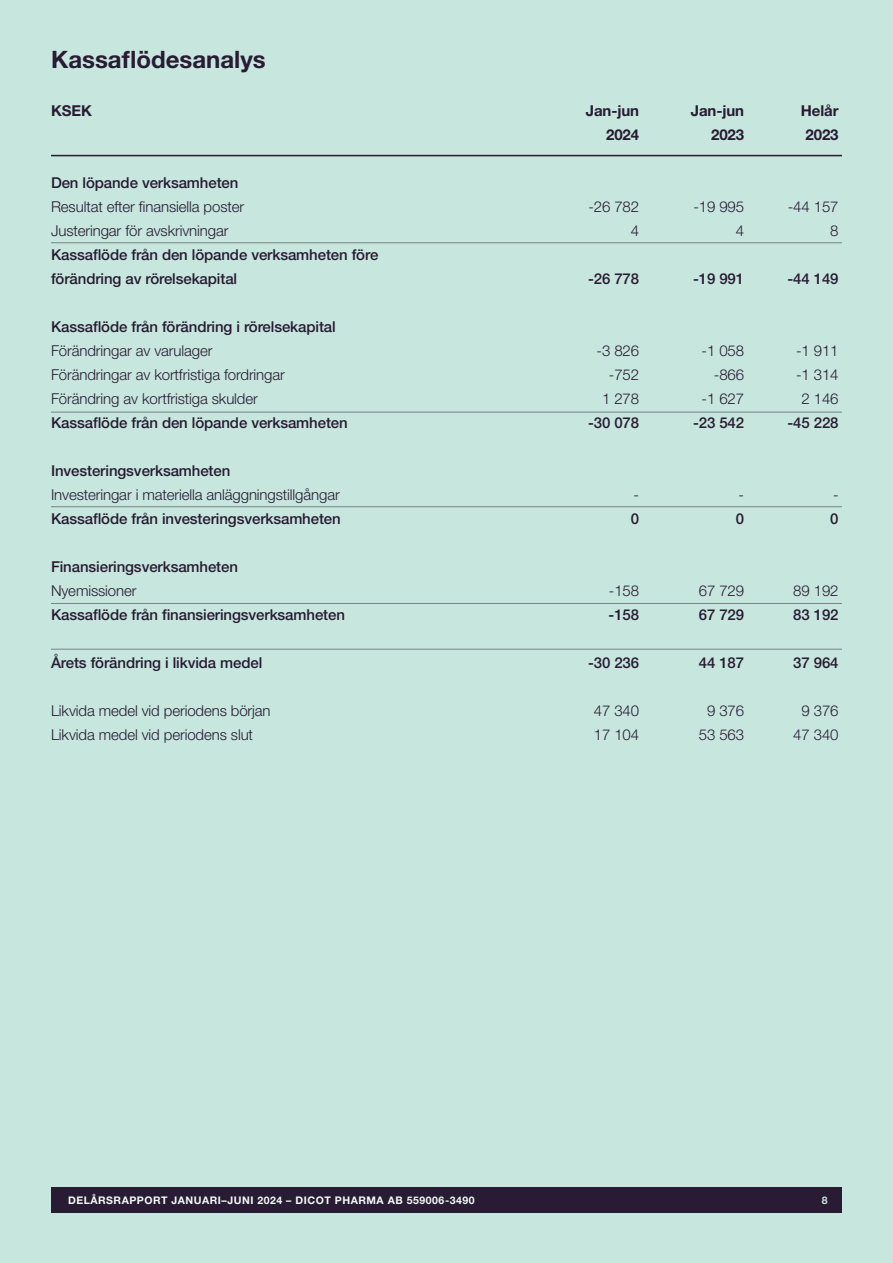
<style>
.page{position:relative;width:893px;height:1263px;background:#c7e6dd}
.page>*{position:absolute;margin:0;border:0;box-sizing:border-box;transform-origin:0 0}
.t1{font:700 24px "Helvetica Neue LT Std";color:#281b33}
.t2{font:300 15px/24px "Helvetica Neue LT Std";letter-spacing:-.005em;color:#281b33}
.t3{font:500 15px/24px "Helvetica Neue LT Std";letter-spacing:-.005em;color:#281b33}
.t4{font:700 15px "Helvetica Neue LT Std";letter-spacing:-.005em;color:#281b33}
.t5{font:700 10.5px "Helvetica Neue LT Std";letter-spacing:.05em;color:#f2faf7}
.t6{font:700 10.5px "Helvetica Neue LT Std";color:#c7e6dd}
.s1{font-weight:500}
.s2{font-weight:300}
</style>
<div class="page">
<hr style="left:51px;top:155px;width:791px;height:1px;background:#281b33">
<hr style="left:51px;top:242px;width:791px;height:1px;background:#281b33">
<hr style="left:51px;top:412px;width:791px;height:1px;background:#281b33">
<hr style="left:51px;top:603px;width:791px;height:1px;background:#281b33">
<hr style="left:51px;top:506px;width:791px;height:1px;background:#281b33">
<hr style="left:51px;top:649px;width:791px;height:1px;background:#281b33">
<div style="left:51px;top:1187px;width:791px;height:26px;background:#281b33"></div>
<p class="t1" style="left:51px;top:45px;width:216px">Kassaflödesanalys</p>
<p class="t4" style="left:51px;top:102px;width:42px">KSEK</p>
<p class="t4" style="left:586px;top:102px;width:55px">Jan-jun</p>
<p class="t4" style="left:691px;top:102px;width:55px">Jan-jun</p>
<p class="t4" style="left:801px;top:102px;width:39px">Helår</p>
<p class="t4" style="left:606px;top:126px;width:35px">2024</p>
<p class="t4" style="left:711px;top:126px;width:35px">2023</p>
<p class="t4" style="left:805px;top:126px;width:35px">2023</p>
<p class="t2" style="left:51px;top:171px;width:195px"><span class="s1">Den löpande verksamheten<br></span>Resultat efter finansiella poster</p>
<p class="t2" style="left:588px;top:195px;width:52px">-26 782</p>
<p class="t2" style="left:693px;top:195px;width:52px">-19 995</p>
<p class="t2" style="left:788px;top:195px;width:52px">-44 157</p>
<p class="t2" style="left:51px;top:219px;width:179px">Justeringar för avskrivningar</p>
<p class="t2" style="left:631px;top:219px;width:10px">4</p>
<p class="t2" style="left:736px;top:219px;width:10px">4</p>
<p class="t2" style="left:830px;top:219px;width:10px">8</p>
<p class="t3" style="left:51px;top:243px;width:329px">Kassaflöde från den löpande verksamheten före</p>
<p class="t3" style="left:51px;top:267px;width:188px">förändring av rörelsekapital</p>
<p class="t3" style="left:588px;top:267px;width:53px">-26 778</p>
<p class="t3" style="left:693px;top:267px;width:53px">-19 991</p>
<p class="t3" style="left:787px;top:267px;width:53px">-44 149</p>
<p class="t3" style="left:51px;top:315px;width:286px">Kassaflöde från förändring i rörelsekapital<br><span class="s2">Förändringar av varulager</span></p>
<p class="t2" style="left:597px;top:339px;width:44px">-3 826</p>
<p class="t2" style="left:702px;top:339px;width:44px">-1 058</p>
<p class="t2" style="left:796px;top:339px;width:44px">-1 911</p>
<p class="t2" style="left:51px;top:363px;width:235px">Förändringar av kortfristiga fordringar</p>
<p class="t2" style="left:609px;top:363px;width:32px">-752</p>
<p class="t2" style="left:714px;top:363px;width:32px">-866</p>
<p class="t2" style="left:796px;top:363px;width:44px">-1 314</p>
<p class="t2" style="left:51px;top:387px;width:208px">Förändring av kortfristiga skulder</p>
<p class="t2" style="left:602px;top:387px;width:39px">1 278</p>
<p class="t2" style="left:702px;top:387px;width:44px">-1 627</p>
<p class="t2" style="left:801px;top:387px;width:39px">2 146</p>
<p class="t3" style="left:51px;top:411px;width:298px">Kassaflöde från den löpande verksamheten</p>
<p class="t3" style="left:588px;top:411px;width:53px">-30 078</p>
<p class="t3" style="left:693px;top:411px;width:53px">-23 542</p>
<p class="t3" style="left:787px;top:411px;width:53px">-45 228</p>
<p class="t2" style="left:51px;top:459px;width:290px"><span class="s1">Investeringsverksamheten<br></span>Investeringar i materiella anläggningstillgångar</p>
<p class="t2" style="left:634px;top:483px;width:7px">-</p>
<p class="t2" style="left:739px;top:483px;width:7px">-</p>
<p class="t2" style="left:833px;top:483px;width:7px">-</p>
<p class="t3" style="left:51px;top:507px;width:291px">Kassaflöde från investeringsverksamheten</p>
<p class="t3" style="left:631px;top:507px;width:10px">0</p>
<p class="t3" style="left:736px;top:507px;width:10px">0</p>
<p class="t3" style="left:830px;top:507px;width:10px">0</p>
<p class="t3" style="left:51px;top:555px;width:189px">Finansieringsverksamheten<br><span class="s2">Nyemissioner</span></p>
<p class="t2" style="left:609px;top:579px;width:32px">-158</p>
<p class="t2" style="left:699px;top:579px;width:47px">67 729</p>
<p class="t2" style="left:793px;top:579px;width:47px">89 192</p>
<p class="t3" style="left:51px;top:603px;width:295px">Kassaflöde från finansieringsverksamheten</p>
<p class="t3" style="left:609px;top:603px;width:32px">-158</p>
<p class="t3" style="left:699px;top:603px;width:47px">67 729</p>
<p class="t3" style="left:793px;top:603px;width:47px">83 192</p>
<p class="t3" style="left:51px;top:651px;width:213px">Årets förändring i likvida medel</p>
<p class="t3" style="left:588px;top:651px;width:53px">-30 236</p>
<p class="t3" style="left:699px;top:651px;width:47px">44 187</p>
<p class="t3" style="left:793px;top:651px;width:47px">37 964</p>
<p class="t2" style="left:51px;top:699px;width:221px">Likvida medel vid periodens början</p>
<p class="t2" style="left:594px;top:699px;width:47px">47 340</p>
<p class="t2" style="left:707px;top:699px;width:39px">9 376</p>
<p class="t2" style="left:801px;top:699px;width:39px">9 376</p>
<p class="t2" style="left:51px;top:723px;width:204px">Likvida medel vid periodens slut</p>
<p class="t2" style="left:594px;top:723px;width:47px">17 104</p>
<p class="t2" style="left:699px;top:723px;width:47px">53 563</p>
<p class="t2" style="left:793px;top:723px;width:47px">47 340</p>
<p class="t5" style="left:68px;top:1193px;width:408px">DELÅRSRAPPORT JANUARI–JUNI 2024 – DICOT PHARMA AB 559006-3490</p>
<p class="t6" style="left:822px;top:1193px;width:7px">8</p>
</div>
